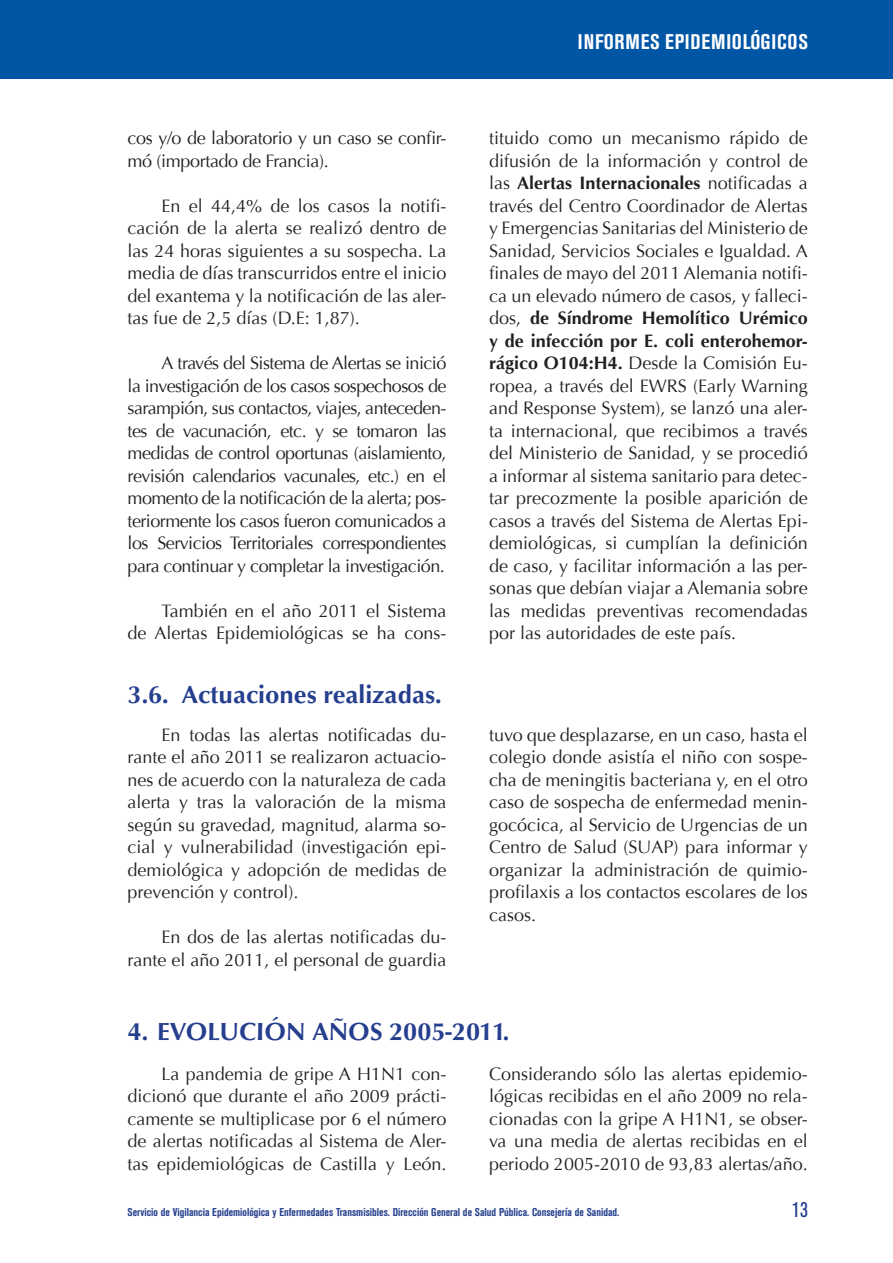
<style>
.page{position:relative;width:893px;height:1263px;background:#fff}
.page>*{position:absolute;margin:0;border:0;box-sizing:border-box;transform-origin:0 0}
.t1{font:25.5px "Optima Bld";color:#253f8e}
.t2{font:700 condensed 21px "Akzidenz Grotesk BE";letter-spacing:.035em;color:#fff}
.t3{font:condensed 21px "Akzidenz Grotesk BE";color:#253f8e}
.t4{font:18px/22.5px "Optima";color:#231f20;text-align:justify}
.t5{font:18px/22.5px "Optima";letter-spacing:-.02em;color:#231f20}
.t6{font:700 condensed 11.25px "Akzidenz Grotesk BE";color:#253f8e}
.s1{font-weight:700}
</style>
<div class="page">
<div style="left:0;top:0;width:893px;height:79px;background:#0155a5"></div>
<p class="t5" style="left:128px;top:127px;width:320px">cos y/o de laboratorio y un caso se confir&shy;mó (importado de Francia).</p>
<p class="t4" style="left:128px;top:194px;width:320px;text-indent:34px">En el 44,4% de los casos la notifi&shy;cación de la alerta se realizó dentro de las 24 horas siguientes a su sospecha. La media de días transcurridos entre el inicio del exantema y la notificación de las aler&shy;tas fue de 2,5 días (D.E: 1,87).</p>
<p class="t4" style="left:128px;top:352px;width:320px;text-indent:34px">A través del Sistema de Alertas se inició la investigación de los casos sospechosos de sarampión, sus contactos, viajes, anteceden&shy;tes de vacunación, etc. y se tomaron las medidas de control oportunas (aislamiento, revisión calendarios vacunales, etc.) en el momento de la notificación de la alerta; pos&shy;teriormente los casos fueron comunicados a los Servicios Territoriales correspondientes para continuar y completar la investigación.</p>
<p class="t4" style="left:128px;top:599px;width:320px;text-align:right">También en el año 2011 el Sistema<br>de Alertas Epidemiológicas se ha cons-</p>
<h1 class="t1" style="left:128px;top:677px;width:316px">3.6. Actuaciones realizadas.</h1>
<p class="t4" style="left:128px;top:724px;width:320px;text-indent:34px">En todas las alertas notificadas du&shy;rante el año 2011 se realizaron actuacio&shy;nes de acuerdo con la naturaleza de cada alerta y tras la valoración de la misma según su gravedad, magnitud, alarma so&shy;cial y vulnerabilidad (investigación epi&shy;demiológica y adopción de medidas de prevención y control).</p>
<p class="t4" style="left:128px;top:926px;width:320px;text-align:right">En dos de las alertas notificadas du&shy;rante el año 2011, el personal de guardia</p>
<p class="t2" style="left:578px;top:29px;width:231px">INFORMES EPIDEMIOLÓGICOS</p>
<p class="t4" style="left:489px;top:127px;width:320px">tituido como un mecanismo rápido de difusión de la información y control de las <span class="s1">Alertas Internacionales</span> notificadas a través del Centro Coordinador de Alertas y Emergencias Sanitarias del Ministerio de Sanidad, Servicios Sociales e Igualdad. A finales de mayo del 2011 Alemania notifi&shy;ca un elevado número de casos, y falleci&shy;dos, <span class="s1">de Síndrome Hemolítico Urémico y de infección por E. coli enterohemor&shy;rágico O104:H4.</span> Desde la Comisión Eu&shy;ropea, a través del EWRS (Early Warning and Response System), se lanzó una aler&shy;ta internacional, que recibimos a través del Ministerio de Sanidad, y se procedió a informar al sistema sanitario para detec&shy;tar precozmente la posible aparición de casos a través del Sistema de Alertas Epi&shy;demiológicas, si cumplían la definición de caso, y facilitar información a las per&shy;sonas que debían viajar a Alemania sobre las medidas preventivas recomendadas por las autoridades de este país.</p>
<p class="t4" style="left:489px;top:724px;width:320px">tuvo que desplazarse, en un caso, hasta el colegio donde asistía el niño con sospe&shy;cha de meningitis bacteriana y, en el otro caso de sospecha de enfermedad menin&shy;gocócica, al Servicio de Urgencias de un Centro de Salud (SUAP) para informar y organizar la administración de quimio&shy;profilaxis a los contactos escolares de los casos.</p>
<h1 class="t1" style="left:128px;top:1014px;width:383px">4. EVOLUCIÓN AÑOS 2005-2011.</h1>
<p class="t4" style="left:128px;top:1062px;width:320px;text-indent:34px">La pandemia de gripe A H1N1 con&shy;dicionó que durante el año 2009 prácti&shy;camente se multiplicase por 6 el número de alertas notificadas al Sistema de Aler&shy;tas epidemiológicas de Castilla y León.</p>
<p class="t4" style="left:489px;top:1062px;width:320px">Considerando sólo las alertas epidemio&shy;lógicas recibidas en el año 2009 no rela&shy;cionadas con la gripe A H1N1, se obser&shy;va una media de alertas recibidas en el periodo 2005-2010 de 93,83 alertas/año.</p>
<p class="t6" style="left:128px;top:1205px;width:493px">Servicio de Vigilancia Epidemiológica y Enfermedades Transmisibles. Dirección General de Salud Pública. Consejería de Sanidad.</p>
<p class="t3" style="left:792px;top:1198px;width:17px">13</p>
</div>
